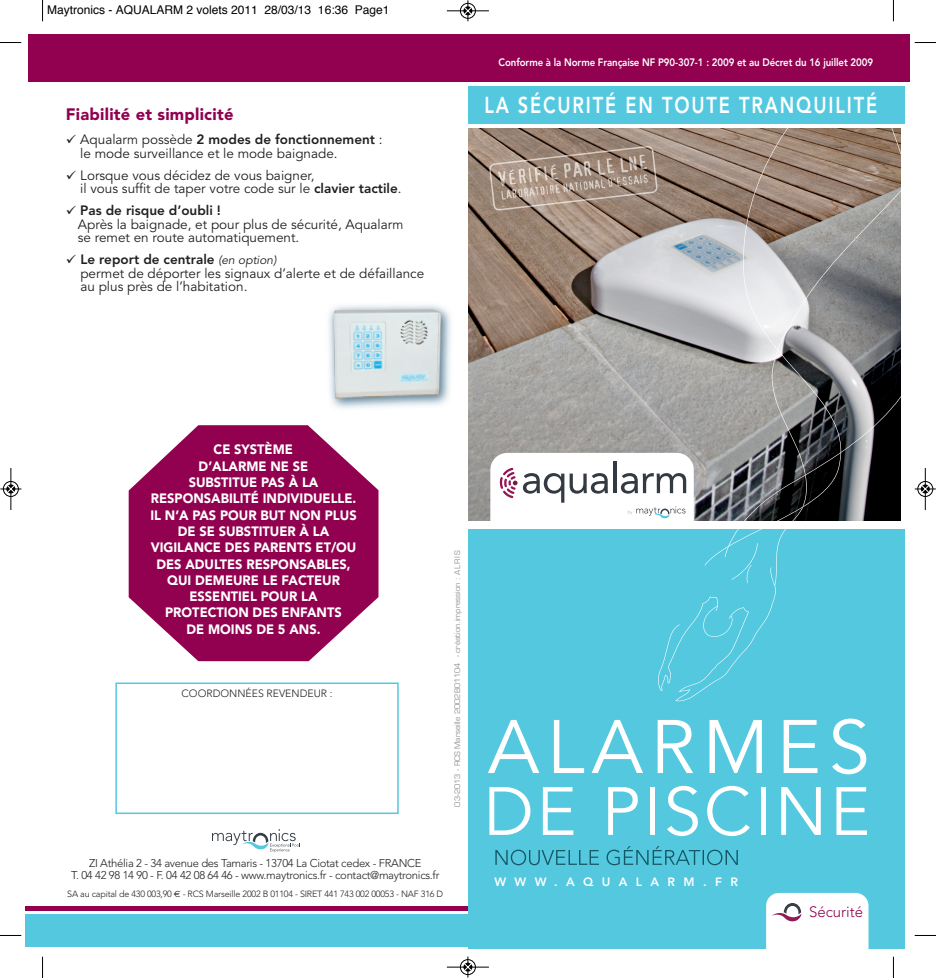
<style>
.page{position:relative;width:936px;height:978px;background:#fff}
.page>*{position:absolute;margin:0;border:0;box-sizing:border-box;transform-origin:0 0}
.t1{font:75px "Avenir LT Std";letter-spacing:.1em;color:#fff}
.t2{font:67.5px "Avenir LT Std";letter-spacing:.04em;color:#fff}
.t3{font:800 22.8px "Avenir LT Std";letter-spacing:.1em;color:#fff;scale:.8 1}
.t4{font:900 16.5px "Avenir LT Std";letter-spacing:.015em;color:#91014f}
.t5{font:300 15px "Avenir LT Std";color:#91014f}
.t6{font:13.5px/13.5px "Avenir LT Std";color:#231f20}
.t7{font:900 13.5px/16.4px "Avenir LT Std";color:#fff;text-align:center;scale:.95 1}
.t8{font:12px "Helvetica";color:#000}
.t9{font:800 12px "Avenir LT Std";letter-spacing:.7em;color:#fff}
.t10{font:300 11.25px/12px "Avenir LT Std";letter-spacing:-.025em;color:#231f20;text-align:center}
.t11{font:800 10.8px "Avenir LT Std";letter-spacing:-.01em;color:#fff;scale:.9 1}
.t12{font:300 10.5px "Avenir LT Std";color:#231f20}
.t13{font:300 9px "Avenir LT Std";letter-spacing:-.02em;color:#231f20}
.t14{font:7.5px "Eurostile LT Std";color:#939598}
.s1{font-weight:800}
.s2{font-style:italic;font-size:12px}
.s3{font-family:"Euro Sans";font-weight:400}
</style>
<div class="page">
<div style="left:28px;top:34px;width:881px;height:48px;background:#91014f"></div>
<img style="left:468px;top:129px;width:207px;height:392px">
<div style="left:490px;top:453px;width:203px;height:101px;background:#fff;border-radius:17px"></div>
<div style="left:468px;top:529px;width:436px;height:419px;background:#54c8df"></div>
<div style="left:468px;top:86px;width:436px;height:38px;background:#54c8df"></div>
<svg style="left:658px;top:628px;width:17px;height:63px"></svg>
<svg style="left:675px;top:128px;width:230px;height:573px"></svg>
<svg style="left:704px;top:475px;width:101px;height:108px"></svg>
<svg style="left:495px;top:846px;width:242px;height:19px"></svg>
<div style="left:766px;top:893px;width:102px;height:56px;background:#fff"></div>
<svg style="left:212px;top:829px;width:88px;height:23px"></svg>
<div style="left:115px;top:682px;width:283px;height:132px;border:2px solid #54c8df"></div>
<div style="left:25px;top:906px;width:443px;height:5px;background:#91014f"></div>
<div style="left:25px;top:914px;width:465px;height:32px;background:#54c8df"></div>
<img style="left:489px;top:146px;width:168px;height:65px">
<img style="left:498px;top:161px;width:93px;height:25px">
<img style="left:501px;top:185px;width:59px;height:15px">
<svg style="left:129px;top:425px;width:249px;height:236px;fill:#91014f"></svg>
<svg style="left:628px;top:506px;width:57px;height:12px"></svg>
<svg style="left:500px;top:468px;width:17px;height:30px"></svg>
<svg style="left:523px;top:473px;width:85px;height:30px"></svg>
<hr style="left:613px;top:462px;width:3px;height:31px;background:#343a43">
<svg style="left:621px;top:473px;width:65px;height:21px"></svg>
<img style="left:328px;top:305px;width:123px;height:104px">
<img style="left:333px;top:309px;width:108px;height:90px">
<svg style="left:42px;top:0;width:1px;height:21px"></svg>
<svg style="left:0;top:42px;width:21px;height:1px"></svg>
<svg style="left:892px;top:0;width:2px;height:21px"></svg>
<svg style="left:914px;top:42px;width:21px;height:1px"></svg>
<svg style="left:42px;top:957px;width:1px;height:21px"></svg>
<svg style="left:0;top:935px;width:21px;height:1px"></svg>
<svg style="left:892px;top:957px;width:2px;height:21px"></svg>
<svg style="left:914px;top:935px;width:21px;height:1px"></svg>
<div style="left:460px;top:3px;width:16px;height:16px;border:1px solid #fff;border-radius:50%"></div>
<hr style="left:447px;top:11px;width:42px;height:1px;background:#000">
<div style="left:460px;top:3px;width:15px;height:16px;border:1px solid #000;border-radius:50%"></div>
<svg style="left:464px;top:0;width:7px;height:21px"></svg>
<div style="left:460px;top:959px;width:16px;height:16px;border:1px solid #fff;border-radius:50%"></div>
<hr style="left:447px;top:967px;width:42px;height:1px;background:#000">
<div style="left:460px;top:959px;width:15px;height:16px;border:1px solid #000;border-radius:50%"></div>
<svg style="left:464px;top:957px;width:7px;height:21px"></svg>
<hr style="left:11px;top:468px;width:1px;height:42px;background:#000">
<div style="left:3px;top:481px;width:16px;height:16px;border:1px solid #000;border-radius:50%"></div>
<svg style="left:0;top:485px;width:21px;height:8px"></svg>
<div style="left:917px;top:481px;width:16px;height:16px;border:1px solid #fff;border-radius:50%"></div>
<hr style="left:924px;top:468px;width:1px;height:42px;background:#000">
<div style="left:917px;top:481px;width:15px;height:16px;border:1px solid #000;border-radius:50%"></div>
<svg style="left:914px;top:485px;width:21px;height:8px"></svg>
<p class="t8" style="left:47px;top:4px;width:344px">Maytronics - AQUALARM 2 volets 2011 28/03/13 16:36 Page1</p>
<p class="t4" style="left:66px;top:107px;width:169px">Fiabilité et simplicité</p>
<p class="t6" style="left:80px;top:134px;width:304px;text-indent:-14px">✓ Aqualarm possède <span class="s1">2 modes de fonctionnement</span> : le mode surveillance et le mode baignade.</p>
<p class="t6" style="left:80px;top:169px;width:323px;text-indent:-14px">✓ Lorsque vous décidez de vous baigner,<br>il vous suffit de taper votre code sur le <span class="s1">clavier tactile</span>.</p>
<p class="t6" style="left:78px;top:205px;width:327px;text-indent:-12px">✓ <span class="s1">Pas de risque d’oubli !<br></span>Après la baignade, et pour plus de sécurité, Aqualarm se remet en route automatiquement.</p>
<p class="t6" style="left:80px;top:254px;width:345px;text-indent:-14px">✓ <span class="s1">Le report de centrale</span> <span class="s2">(en option)<br></span>permet de déporter les signaux d’alerte et de défaillance au plus près de l’habitation.</p>
<p class="t11" style="left:498px;top:58px;width:417px">Conforme à la Norme Française NF P90-307-1 : 2009 et au Décret du 16 juillet 2009</p>
<h3 class="t3" style="left:484px;top:96px;width:492px">LA SÉCURITÉ EN TOUTE TRANQUILITÉ</h3>
<p class="t7" style="left:150px;top:443px;width:218px">CE SYSTÈME<br>D’ALARME NE SE<br>SUBSTITUE PAS À LA<br>RESPONSABILITÉ INDIVIDUELLE.<br>IL N’A PAS POUR BUT NON PLUS<br>DE SE SUBSTITUER À LA<br>VIGILANCE DES PARENTS ET/OU<br>DES ADULTES RESPONSABLES,<br>QUI DEMEURE LE FACTEUR<br>ESSENTIEL POUR LA<br>PROTECTION DES ENFANTS<br>DE MOINS DE 5 ANS.</p>
<p class="t12" style="left:181px;top:689px;width:152px">COORDONNÉES REVENDEUR :</p>
<p class="t14" style="left:454px;top:807px;width:257px;rotate:-90deg">03-2013 - RCS Marseille 2002B01104 - création.impression : ALRIS</p>
<p class="t10" style="left:71px;top:858px;width:370px">ZI Athélia 2 - 34 avenue des Tamaris - 13704 La Ciotat cedex - FRANCE<br>T. 04 42 98 14 90 - F. 04 42 08 64 46 - www.maytronics.fr - contact@maytronics.fr</p>
<p class="t13" style="left:67px;top:891px;width:377px">SA au capital de 430 003,90 <span class="s3">€</span> - RCS Marseille 2002 B 01104 - SIRET 441 743 002 00053 - NAF 316 D</p>
<h1 class="t1" style="left:488px;top:716px;width:383px">ALARMES</h1>
<h2 class="t2" style="left:483px;top:784px;width:388px">DE PISCINE</h2>
<p class="t9" style="left:494px;top:877px;width:245px">WWW.AQUALARM.FR</p>
<p class="t5" style="left:809px;top:906px;width:56px">Sécurité</p>
</div>
